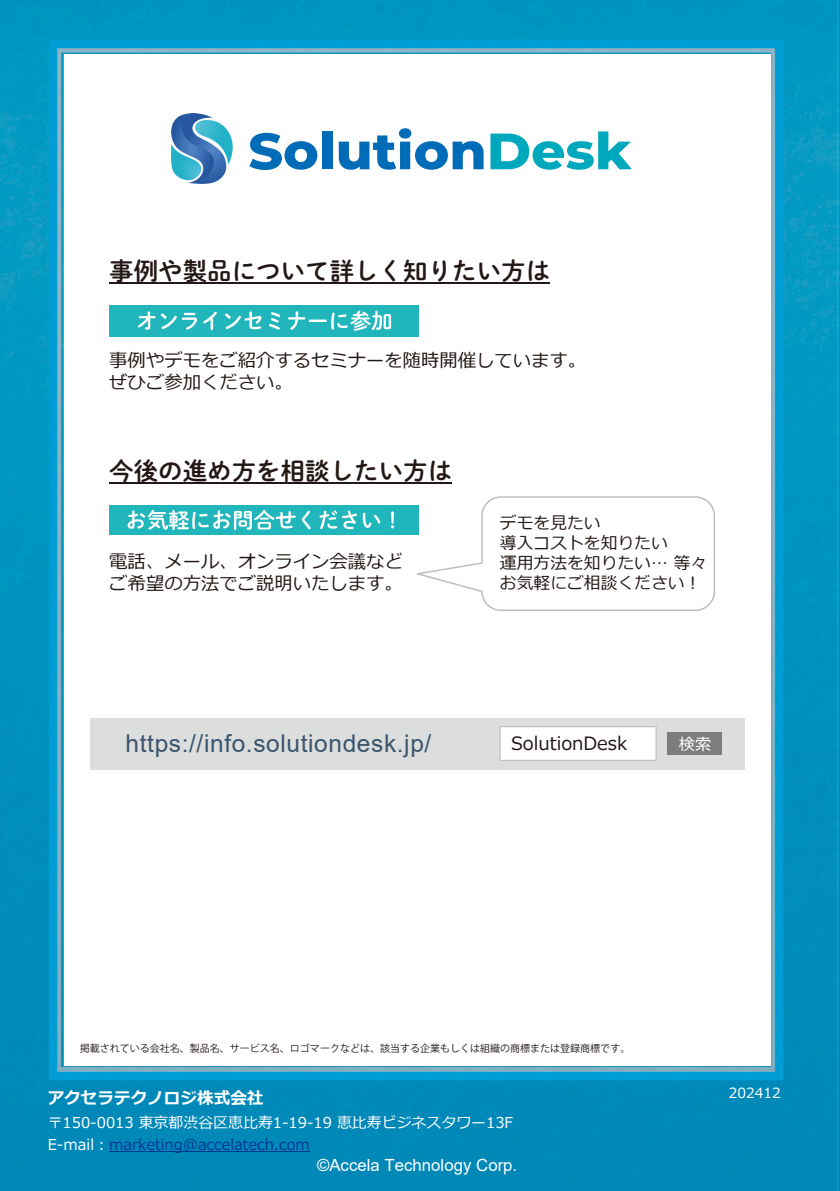
<style>
.page{position:relative;width:840px;height:1191px;background:#fff}
.page>*{position:absolute;margin:0;border:0;box-sizing:border-box;transform-origin:0 0}
.t1{font:24.4px "DNP Shuei M Go Std B";color:#231815}
.t2{font:24.4px "Arial";letter-spacing:.025em;color:#39546b}
.t3{font:18.4px/22px "Meiryo";color:#231815}
.t4{font:18.4px "Meiryo UI";color:#231815}
.t5{font:16.8px/20.2px "Meiryo";color:#231815}
.t6{font:16.8px "Arial";color:#fff}
.t7{font:700 16.6px "Meiryo";color:#fff}
.t8{font:16px "Meiryo UI";color:#fff}
.t9{font:15px "Meiryo";letter-spacing:-.005em;color:#fff}
.t10{font:15px "Meiryo";color:#003894}
.t11{font:14px "Meiryo";color:#fff}
.t12{font:10px "Koz Go Pr 6 N";color:#231815}
.s1{color:#fff}
</style>
<div class="page">
<img style="left:0;top:0;width:839px;height:1191px">
<div style="left:64px;top:54px;width:706px;height:1011px;background:#fff"></div>
<hr style="left:109px;top:1151px;width:201px;height:1px;background:#003894">
<hr style="left:109px;top:482px;width:343px;height:2px;background:#231815">
<div style="left:109px;top:505px;width:310px;height:30px;background:#21b6bb"></div>
<svg style="left:127px;top:510px;width:168px;height:20px"></svg>
<svg style="left:302px;top:510px;width:8px;height:19px"></svg>
<svg style="left:319px;top:510px;width:61px;height:19px"></svg>
<svg style="left:390px;top:511px;width:4px;height:17px"></svg>
<hr style="left:109px;top:282px;width:440px;height:1px;background:#231815">
<div style="left:109px;top:305px;width:310px;height:31px;background:#21b6bb"></div>
<svg style="left:138px;top:311px;width:17px;height:19px"></svg>
<svg style="left:161px;top:313px;width:36px;height:17px"></svg>
<svg style="left:203px;top:312px;width:14px;height:18px"></svg>
<svg style="left:225px;top:311px;width:36px;height:18px"></svg>
<svg style="left:269px;top:312px;width:11px;height:18px"></svg>
<svg style="left:288px;top:311px;width:17px;height:19px"></svg>
<hr style="left:308px;top:319px;width:18px;height:3px;background:#fff">
<svg style="left:331px;top:310px;width:60px;height:21px"></svg>
<div style="left:481px;top:496px;width:233px;height:115px;border:2px solid #c1bfbf;border-radius:19px"></div>
<div style="left:90px;top:717px;width:653px;height:52px;background:#dcdddd"></div>
<div style="left:500px;top:726px;width:155px;height:34px;background:#fff"></div>
<div style="left:499px;top:726px;width:157px;height:35px;border:1px solid #bebfbf"></div>
<div style="left:667px;top:732px;width:54px;height:22px;background:#7d7d7d"></div>
<svg style="left:249px;top:133px;width:68px;height:37px"></svg>
<div style="left:322px;top:131px;width:10px;height:38px;background:#006bb6"></div>
<svg style="left:338px;top:128px;width:145px;height:42px"></svg>
<svg style="left:490px;top:131px;width:141px;height:39px"></svg>
<img style="left:172px;top:114px;width:61px;height:69px">
<h1 class="t1" style="left:109px;top:252px;width:442px">事例や製品について詳しく知りたい方は</h1>
<p class="t3" style="left:109px;top:350px;width:478px">事例やデモをご紹介するセミナーを随時開催しています。ぜひご参加ください。</p>
<h1 class="t1" style="left:109px;top:453px;width:344px">今後の進め方を相談したい方は</h1>
<p class="t3" style="left:109px;top:551px;width:295px">電話、メール、オンライン会議などご希望の方法でご説明いたします。</p>
<p class="t5" style="left:499px;top:513px;width:209px">デモを見たい<br>導入コストを知りたい<br>運用方法を知りたい… 等々お気軽にご相談ください︕</p>
<h1 class="t2" style="left:126px;top:726px;width:307px">https://info.solutiondesk.jp/</h1>
<p class="t4" style="left:511px;top:731px;width:117px">SolutionDesk</p>
<p class="t8" style="left:678px;top:732px;width:34px">検索</p>
<p class="t12" style="left:80px;top:1043px;width:551px">掲載されている会社名、製品名、サービス名、ロゴマークなどは、該当する企業もしくは組織の商標または登録商標です。</p>
<p class="t7" style="left:48px;top:1086px;width:217px">アクセラテクノロジ株式会社</p>
<p class="t9" style="left:48px;top:1112px;width:466px">〒150-0013 東京都渋谷区恵比寿1-19-19 恵比寿ビジネスタワー13F</p>
<p class="t10" style="left:48px;top:1134px;width:263px"><span class="s1">E-mail︓</span>marketing@accelatech.com</p>
<p class="t6" style="left:317px;top:1153px;width:202px">©Accela Technology Corp.</p>
<p class="t11" style="left:728px;top:1083px;width:54px">202412</p>
</div>
